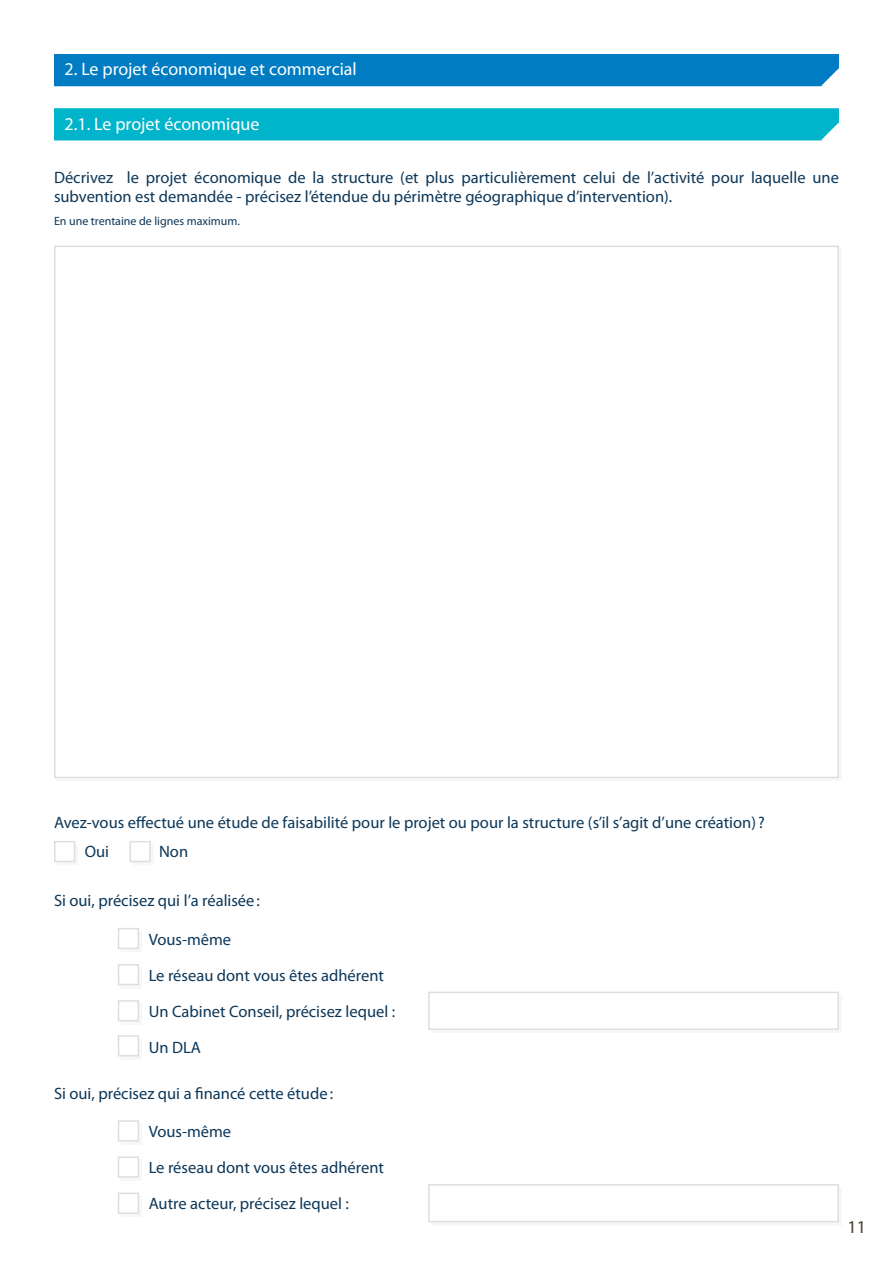
<style>
.page{position:relative;width:893px;height:1263px;background:#fff}
.page>*{position:absolute;margin:0;border:0;box-sizing:border-box;transform-origin:0 0}
.t1{font:18px "Myriad Pro";color:#fff}
.t2{font:18px "Myriad Pro";color:#443f30}
.t3{font:16.5px/19.8px "Myriad Pro";color:#0c3759}
.t4{font:12px "Myriad Pro";color:#0c3759}
</style>
<div class="page">
<div style="left:54px;top:54px;width:785px;height:32px;background:#007cc2"></div>
<div style="left:54px;top:108px;width:785px;height:32px;background:#00b5cb"></div>
<div style="left:57px;top:844px;width:21px;height:21px;background:#f8f7f8"></div>
<div style="left:54px;top:841px;width:21px;height:21px;background:#fff"></div>
<div style="left:132px;top:844px;width:22px;height:21px;background:#f8f7f8"></div>
<div style="left:129px;top:841px;width:22px;height:21px;background:#fff"></div>
<div style="left:121px;top:931px;width:21px;height:21px;background:#f8f7f8"></div>
<svg style="left:118px;top:928px;width:21px;height:21px"></svg>
<div style="left:121px;top:1123px;width:21px;height:22px;background:#231f20;opacity:.1"></div>
<div style="left:118px;top:1120px;width:21px;height:21px;background:#fff"></div>
<div style="left:121px;top:1038px;width:21px;height:21px;background:#231f20;opacity:.1"></div>
<div style="left:118px;top:1035px;width:21px;height:21px;background:#fff"></div>
<div style="left:121px;top:967px;width:21px;height:21px;background:#f8f7f8"></div>
<div style="left:118px;top:964px;width:21px;height:21px;background:#fff"></div>
<div style="left:121px;top:1159px;width:21px;height:22px;background:#f8f7f8"></div>
<div style="left:118px;top:1156px;width:21px;height:22px;background:#fff"></div>
<div style="left:121px;top:1003px;width:21px;height:21px;background:#231f20;opacity:.1"></div>
<div style="left:118px;top:1000px;width:21px;height:21px;background:#fff"></div>
<div style="left:121px;top:1195px;width:21px;height:22px;background:#f8f7f8"></div>
<svg style="left:118px;top:1192px;width:21px;height:22px"></svg>
<div style="left:431px;top:994px;width:411px;height:39px;background:#f8f7f8"></div>
<div style="left:428px;top:992px;width:411px;height:38px;background:#fff"></div>
<div style="left:431px;top:1187px;width:411px;height:38px;background:#f8f7f8"></div>
<div style="left:428px;top:1184px;width:411px;height:38px;background:#fff"></div>
<p class="t1" style="left:65px;top:58px;width:294px">2. Le projet économique et commercial</p>
<p class="t1" style="left:65px;top:112px;width:196px">2.1. Le projet économique</p>
<p class="t3" style="left:54px;top:167px;width:786px">Décrivez le projet économique de la structure (et plus particulièrement celui de l’activité pour laquelle une subvention est demandée - précisez l’étendue du périmètre géographique d’intervention).</p>
<p class="t4" style="left:54px;top:214px;width:187px">En une trentaine de lignes maximum.</p>
<p class="t3" style="left:54px;top:812px;width:712px">Avez-vous effectué une étude de faisabilité pour le projet ou pour la structure (s’il s’agit d’une création) ?</p>
<p class="t3" style="left:85px;top:842px;width:26px">Oui</p>
<p class="t3" style="left:159px;top:842px;width:31px">Non</p>
<p class="t3" style="left:54px;top:891px;width:207px">Si oui, précisez qui l’a réalisée:</p>
<p class="t3" style="left:149px;top:929px;width:84px">Vous-même</p>
<p class="t3" style="left:149px;top:965px;width:237px">Le réseau dont vous êtes adhérent</p>
<p class="t3" style="left:149px;top:1001px;width:248px">Un Cabinet Conseil, précisez lequel :</p>
<p class="t3" style="left:149px;top:1037px;width:54px">Un DLA</p>
<p class="t3" style="left:54px;top:1083px;width:281px">Si oui, précisez qui a financé cette étude:</p>
<p class="t3" style="left:149px;top:1121px;width:84px">Vous-même</p>
<p class="t3" style="left:149px;top:1157px;width:237px">Le réseau dont vous êtes adhérent</p>
<p class="t3" style="left:149px;top:1193px;width:202px">Autre acteur, précisez lequel :</p>
<p class="t2" style="left:848px;top:1216px;width:20px">11</p>
</div>
